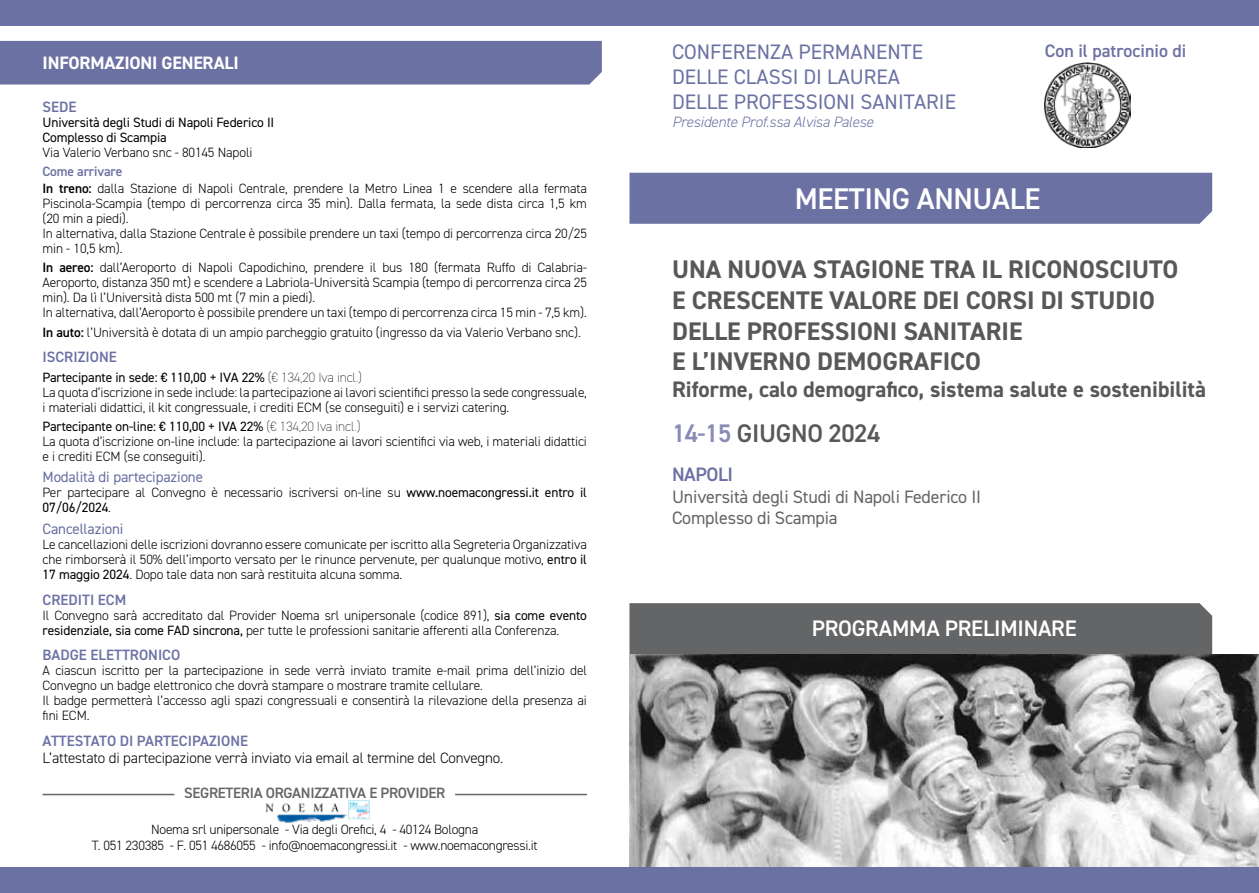
<style>
.page{position:relative;width:1259px;height:893px;background:#fff}
.page>*{position:absolute;margin:0;border:0;box-sizing:border-box;transform-origin:0 0}
.t1{font:600 30px "DIN2014";letter-spacing:-.01em;color:#fff}
.t2{font:700 25.5px/30.6px "DIN2014";color:#58585a}
.t3{font:600 25.5px "DIN2014";letter-spacing:-.015em;color:#58585a}
.t4{font:700 22.5px "DIN2014";color:#58585a}
.t5{font:600 22.5px "DIN2014";letter-spacing:-.01em;color:#fff}
.t6{font:21px/25.2px "DIN2014";color:#6b71a3}
.t7{font:600 19.5px "DIN2014";letter-spacing:-.02em;color:#6b71a3}
.t8{font:18px/21.6px "DIN2014";letter-spacing:-.01em;color:#646567}
.t9{font:700 18px "DIN2014";letter-spacing:-.01em;color:#fff}
.t10{font:600 18px "DIN2014";color:#6b71a3}
.t11{font:300 15px "DIN2014";letter-spacing:-.01em;color:#000}
.t12{font:600 15px "DIN2014";color:#6b71a3}
.t13{font:15px "DIN2014";letter-spacing:-.01em;color:#6b71a3}
.t14{font:600 15px "DIN2014";letter-spacing:-.02em;color:#646567}
.t15{font:italic 300 15px "DIN2014";letter-spacing:-.01em;color:#6b71a3}
.t16{font:300 13.5px/15px "DIN2014";letter-spacing:-.01em;color:#000}
.t17{font:13.5px/15px "DIN2014";letter-spacing:-.01em;color:#000}
.s1{font-weight:600;color:#6b71a3}
.s2{font-weight:600}
.s3{font-weight:400}
.s4{font-weight:200}
.s5{color:#8a8bb5}
</style>
<div class="page">
<div style="left:629px;top:603px;width:583px;height:51px;background:#646567"></div>
<div style="left:629px;top:173px;width:583px;height:51px;background:#6b71a3"></div>
<div style="left:0;top:41px;width:602px;height:44px;background:#6b71a3"></div>
<img style="left:629px;top:655px;width:630px;height:212px">
<div style="left:0;top:0;width:1259px;height:26px;background:#6b71a3"></div>
<div style="left:0;top:867px;width:1259px;height:26px;background:#6b71a3"></div>
<img style="left:265px;top:803px;width:82px;height:20px">
<img style="left:348px;top:801px;width:21px;height:18px">
<hr style="left:43px;top:794px;width:131px;height:1px;background:#646567">
<hr style="left:455px;top:794px;width:132px;height:1px;background:#646567">
<img style="left:1045px;top:62px;width:85px;height:85px">
<h3 class="t9" style="left:43px;top:51px;width:198px">INFORMAZIONI GENERALI</h3>
<p class="t12" style="left:43px;top:97px;width:35px">SEDE</p>
<p class="t17" style="left:43px;top:114px;width:233px">Università degli Studi di Napoli Federico II<br>Complesso di Scampia</p>
<p class="t16" style="left:43px;top:145px;width:211px">Via Valerio Verbano snc - 80145 Napoli</p>
<p class="t16" style="left:43px;top:163px;width:546px;line-height:17.1px"><span class="s1">Come arrivare<br></span><span class="s2">In treno:</span> dalla Stazione di Napoli Centrale, prendere la Metro Linea 1 e scendere alla fermata</p>
<p class="t16" style="left:43px;top:196px;width:546px">Piscinola-Scampia (tempo di percorrenza circa 35 min). Dalla fermata, la sede dista circa 1,5 km (20 min a piedi).<br>In alternativa, dalla Stazione Centrale è possibile prendere un taxi (tempo di percorrenza circa 20/25 min - 10,5 km).</p>
<p class="t16" style="left:43px;top:260px;width:546px"><span class="s2">In aereo:</span> dall’Aeroporto di Napoli Capodichino, prendere il bus 180 (fermata Ruffo di Calabria-Aeroporto, distanza 350 mt) e scendere a Labriola-Università Scampia (tempo di percorrenza circa 25 min). Da lì l’Università dista 500 mt (7 min a piedi).<br>In alternativa, dall’Aeroporto è possibile prendere un taxi (tempo di percorrenza circa 15 min - 7,5 km).</p>
<p class="t16" style="left:43px;top:324px;width:540px"><span class="s2">In auto:</span> l’Università è dotata di un ampio parcheggio gratuito (ingresso da via Valerio Verbano snc).</p>
<p class="t12" style="left:43px;top:347px;width:76px">ISCRIZIONE</p>
<p class="t16" style="left:43px;top:369px;width:546px"><span class="s3">Partecipante in sede: € 110,00 + IVA 22%</span> <span class="s4">(€ 134,20 Iva incl.)<br></span>La quota d’iscrizione in sede include: la partecipazione ai lavori scientifici presso la sede congressuale, i materiali didattici, il kit congressuale, i crediti ECM (se conseguiti) e i servizi catering.</p>
<p class="t16" style="left:43px;top:419px;width:546px"><span class="s3">Partecipante on-line: € 110,00 + IVA 22%</span> <span class="s4">(€ 134,20 Iva incl.)<br></span>La quota d’iscrizione on-line include: la partecipazione ai lavori scientifici via web, i materiali didattici e i crediti ECM (se conseguiti).</p>
<p class="t13" style="left:43px;top:468px;width:162px">Modalità di partecipazione</p>
<p class="t16" style="left:43px;top:485px;width:546px">Per partecipare al Convegno è necessario iscriversi on-line su <span class="s3">www.noemacongressi.it entro il<br>07/06/2024</span>.</p>
<p class="t13" style="left:43px;top:519px;width:82px">Cancellazioni</p>
<p class="t16" style="left:43px;top:537px;width:546px;text-align:justify">Le cancellazioni delle iscrizioni dovranno essere comunicate per iscritto alla Segreteria Organizzativa che rimborserà il 50% dell’importo versato per le rinunce pervenute, per qualunque motivo, <span class="s3">entro il 17 maggio 2024</span>. Dopo tale data non sarà restituita alcuna somma.</p>
<p class="t12" style="left:43px;top:589px;width:85px">CREDITI ECM</p>
<p class="t16" style="left:43px;top:607px;width:546px">Il Convegno sarà accreditato dal Provider Noema srl unipersonale (codice 891), <span class="s3">sia come evento residenziale, sia come FAD sincrona,</span> per tutte le professioni sanitarie afferenti alla Conferenza.</p>
<p class="t12" style="left:43px;top:645px;width:139px">BADGE ELETTRONICO</p>
<p class="t16" style="left:43px;top:663px;width:546px">A ciascun iscritto per la partecipazione in sede verrà inviato tramite e-mail prima dell’inizio del Convegno un badge elettronico che dovrà stampare o mostrare tramite cellulare.<br>Il badge permetterà l’accesso agli spazi congressuali e consentirà la rilevazione della presenza ai fini ECM.</p>
<p class="t12" style="left:43px;top:731px;width:207px">ATTESTATO DI PARTECIPAZIONE</p>
<p class="t11" style="left:43px;top:749px;width:462px">L’attestato di partecipazione verrà inviato via email al termine del Convegno.</p>
<p class="t14" style="left:184px;top:782px;width:262px">SEGRETERIA ORGANIZZATIVA E PROVIDER</p>
<p class="t16" style="left:92px;top:821px;width:447px;line-height:16.2px;text-align:center">Noema srl unipersonale - Via degli Orefici, 4 - 40124 Bologna<br>T. 051 230385 - F. 051 4686055 - info@noemacongressi.it - www.noemacongressi.it</p>
<h3 class="t6" style="left:672px;top:39px;width:285px">CONFERENZA PERMANENTE<br>DELLE CLASSI DI LAUREA<br>DELLE PROFESSIONI SANITARIE</h3>
<p class="t15" style="left:672px;top:113px;width:203px">Presidente Prof.ssa Alvisa Palese</p>
<h3 class="t10" style="left:1045px;top:38px;width:143px">Con il patrocinio di</h3>
<h1 class="t1" style="left:794px;top:179px;width:247px">MEETING ANNUALE</h1>
<h2 class="t2" style="left:672px;top:254px;width:508px">UNA NUOVA STAGIONE TRA IL RICONOSCIUTO<br>E CRESCENTE VALORE DEI CORSI DI STUDIO<br>DELLE PROFESSIONI SANITARIE<br>E L’INVERNO DEMOGRAFICO</h2>
<h3 class="t4" style="left:672px;top:374px;width:535px">Riforme, calo demografico, sistema salute e sostenibilità</h3>
<h2 class="t3" style="left:672px;top:417px;width:210px"><span class="s5">14-15</span> GIUGNO 2024</h2>
<h3 class="t7" style="left:672px;top:461px;width:63px">NAPOLI</h3>
<h3 class="t8" style="left:672px;top:485px;width:310px">Università degli Studi di Napoli Federico II<br>Complesso di Scampia</h3>
<h3 class="t5" style="left:811px;top:613px;width:266px">PROGRAMMA PRELIMINARE</h3>
</div>
